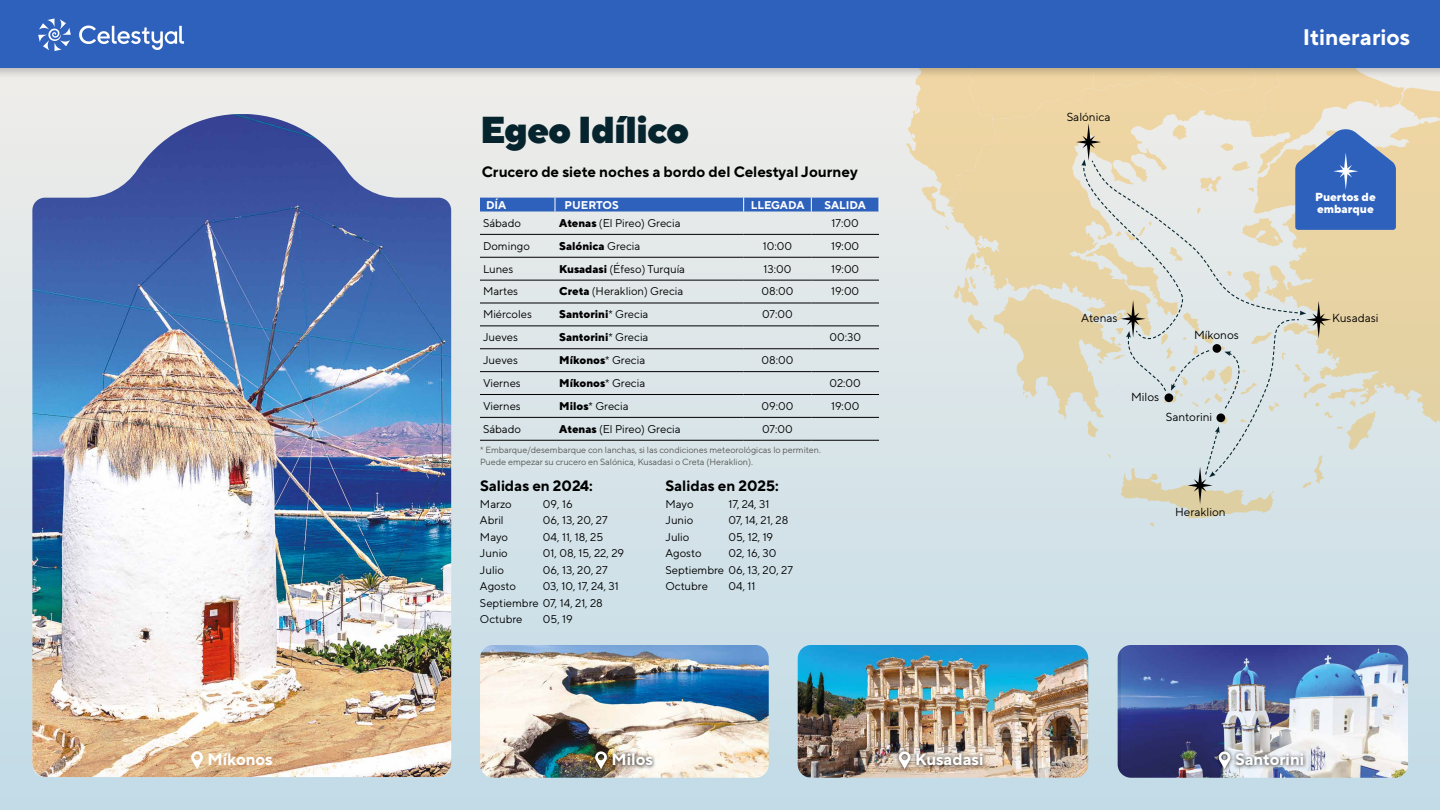
<style>
.page{position:relative;width:1440px;height:810px;background:#fff}
.page>*{position:absolute;margin:0;border:0;box-sizing:border-box;transform-origin:0 0}
.t1{font:900 37.5px "TT Norms Pro";letter-spacing:-.025em;color:#06242d}
.t2{font:700 22.5px "TT Norms Pro";color:#fff}
.t3{font:700 16.5px "TT Norms Pro";color:#fff}
.t4{font:700 15px "TT Norms Pro";color:#000}
.t5{font:11.7px "TT Norms Pro";color:#000}
.t6{font:800 11.7px/11.7px "TT Norms Pro";color:#fff}
.t7{font:11.25px/16.5px "TT Norms Pro";color:#000}
.t8{font:800 11.25px "TT Norms Pro";color:#000}
.t9{font:700 11.25px "TT Norms Pro";color:#fff}
.t10{font:8.93px/12.4px "TT Norms Pro";color:#575756}
.s1{font-weight:800}
.s2{font-weight:400}
</style>
<div class="page">
<div style="left:0;top:0;width:1440px;height:810px;background:linear-gradient(to bottom,#f3efea,#c2dbe7)"></div>
<svg style="left:921px;top:504px;width:455px;height:22px;background:#d4e0e1"></svg>
<svg style="left:1396px;top:80px;width:44px;height:349px;background:#e7d6ac"></svg>
<div style="left:0;top:0;width:1440px;height:80px;background:#000;opacity:.23"></div>
<div style="left:0;top:0;width:1440px;height:68px;background:#2e61bc"></div>
<img style="left:32px;top:114px;width:419px;height:663px">
<img style="left:480px;top:645px;width:289px;height:133px">
<img style="left:798px;top:645px;width:290px;height:133px">
<div style="left:1118px;top:645px;width:290px;height:133px;background:#000;opacity:.3"></div>
<div style="left:895px;top:747px;width:91px;height:26px;background:#000;opacity:.75"></div>
<svg style="left:899px;top:751px;width:12px;height:18px"></svg>
<div style="left:1215px;top:747px;width:92px;height:26px;background:#000;opacity:.85"></div>
<svg style="left:1219px;top:751px;width:11px;height:18px"></svg>
<svg style="left:191px;top:751px;width:12px;height:18px"></svg>
<div style="left:591px;top:747px;width:65px;height:26px;background:#000;opacity:.84"></div>
<svg style="left:595px;top:751px;width:12px;height:18px"></svg>
<svg style="left:38px;top:18px;width:33px;height:33px"></svg>
<svg style="left:79px;top:26px;width:105px;height:24px"></svg>
<svg style="left:480px;top:68px;width:916px;height:436px;background:#d8dbd5"></svg>
<h1 class="t1" style="left:480px;top:105px;width:211px">Egeo Idílico</h1>
<h3 class="t4" style="left:482px;top:162px;width:377px">Crucero de siete noches a bordo del Celestyal Journey</h3>
<p class="t9" style="left:486px;top:197px;width:22px">DÍA</p>
<p class="t9" style="left:565px;top:197px;width:56px">PUERTOS</p>
<p class="t9" style="left:751px;top:197px;width:55px">LLEGADA</p>
<p class="t9" style="left:825px;top:197px;width:43px">SALIDA</p>
<p class="t7" style="left:483px;top:214px;width:40px">Sábado</p>
<p class="t7" style="left:559px;top:214px;width:123px"><span class="s1">Atenas</span> (El Pireo) Grecia</p>
<p class="t7" style="left:832px;top:214px;width:29px">17:00</p>
<p class="t7" style="left:483px;top:237px;width:48px">Domingo</p>
<p class="t8" style="left:559px;top:238px;width:82px">Salónica <span class="s2">Grecia</span></p>
<p class="t7" style="left:763px;top:237px;width:31px">10:00</p>
<p class="t7" style="left:831px;top:237px;width:30px">19:00</p>
<p class="t7" style="left:483px;top:260px;width:32px">Lunes</p>
<p class="t7" style="left:559px;top:260px;width:127px"><span class="s1">Kusadasi</span> (Éfeso) Turquía</p>
<p class="t7" style="left:764px;top:260px;width:29px">13:00</p>
<p class="t7" style="left:831px;top:260px;width:30px">19:00</p>
<p class="t7" style="left:483px;top:283px;width:37px">Martes</p>
<p class="t7" style="left:559px;top:283px;width:126px"><span class="s1">Creta</span> (Heraklion) Grecia</p>
<p class="t7" style="left:762px;top:283px;width:33px">08:00</p>
<p class="t7" style="left:831px;top:283px;width:30px">19:00</p>
<p class="t7" style="left:483px;top:306px;width:50px">Miércoles</p>
<p class="t8" style="left:559px;top:307px;width:91px">Santorini<span class="s2">* Grecia</span></p>
<p class="t7" style="left:762px;top:306px;width:32px">07:00</p>
<p class="t7" style="left:483px;top:329px;width:36px">Jueves</p>
<p class="t8" style="left:559px;top:330px;width:91px">Santorini<span class="s2">* Grecia</span></p>
<p class="t7" style="left:829px;top:329px;width:33px">00:30</p>
<p class="t7" style="left:483px;top:352px;width:36px">Jueves</p>
<p class="t8" style="left:559px;top:353px;width:87px">Míkonos<span class="s2">* Grecia</span></p>
<p class="t7" style="left:762px;top:352px;width:33px">08:00</p>
<p class="t7" style="left:483px;top:374px;width:39px">Viernes</p>
<p class="t8" style="left:559px;top:376px;width:87px">Míkonos<span class="s2">* Grecia</span></p>
<p class="t7" style="left:829px;top:374px;width:33px">02:00</p>
<p class="t7" style="left:483px;top:397px;width:39px">Viernes</p>
<p class="t7" style="left:559px;top:397px;width:71px"><span class="s1">Milos</span>* Grecia</p>
<p class="t7" style="left:762px;top:397px;width:33px">09:00</p>
<p class="t7" style="left:831px;top:397px;width:30px">19:00</p>
<p class="t7" style="left:483px;top:420px;width:40px">Sábado</p>
<p class="t7" style="left:559px;top:420px;width:123px"><span class="s1">Atenas</span> (El Pireo) Grecia</p>
<p class="t7" style="left:762px;top:420px;width:32px">07:00</p>
<p class="t10" style="left:480px;top:443px;width:343px">* Embarque/desembarque con lanchas, si las condiciones meteorológicas lo permiten.<br>Puede empezar su crucero en Salónica, Kusadasi o Creta (Heraklion).</p>
<h3 class="t4" style="left:480px;top:476px;width:114px">Salidas en 2024:</h3>
<p class="t7" style="left:480px;top:495px;width:33px">Marzo</p>
<p class="t7" style="left:543px;top:495px;width:31px">09, 16</p>
<p class="t7" style="left:480px;top:512px;width:25px">Abril</p>
<p class="t7" style="left:543px;top:512px;width:66px">06, 13, 20, 27</p>
<p class="t7" style="left:480px;top:528px;width:30px">Mayo</p>
<p class="t7" style="left:543px;top:528px;width:62px">04, 11, 18, 25</p>
<p class="t7" style="left:480px;top:545px;width:29px">Junio</p>
<p class="t7" style="left:543px;top:545px;width:83px">01, 08, 15, 22, 29</p>
<p class="t7" style="left:480px;top:561px;width:25px">Julio</p>
<p class="t7" style="left:543px;top:561px;width:66px">06, 13, 20, 27</p>
<p class="t7" style="left:480px;top:578px;width:38px">Agosto</p>
<h3 class="t4" style="left:665px;top:476px;width:115px">Salidas en 2025:</h3>
<p class="t7" style="left:665px;top:495px;width:30px">Mayo</p>
<p class="t7" style="left:728px;top:495px;width:42px">17, 24, 31</p>
<p class="t7" style="left:665px;top:512px;width:29px">Junio</p>
<p class="t7" style="left:728px;top:512px;width:61px">07, 14, 21, 28</p>
<p class="t7" style="left:665px;top:528px;width:25px">Julio</p>
<p class="t7" style="left:728px;top:528px;width:46px">05, 12, 19</p>
<p class="t7" style="left:665px;top:545px;width:38px">Agosto</p>
<p class="t7" style="left:665px;top:545px;width:129px;text-indent:63px">02, 16, 30<br>Septiembre 06, 13, 20, 27<br>Octubre</p>
<p class="t7" style="left:480px;top:578px;width:140px;text-indent:63px">03, 10, 17, 24, 31<br>Septiembre 07, 14, 21, 28<br>Octubre</p>
<p class="t7" style="left:728px;top:578px;width:28px">04, 11</p>
<p class="t7" style="left:543px;top:611px;width:31px">05, 19</p>
<p class="t5" style="left:1067px;top:109px;width:45px">Salónica</p>
<p class="t5" style="left:1081px;top:310px;width:38px">Atenas</p>
<p class="t5" style="left:1194px;top:328px;width:46px">Míkonos</p>
<p class="t5" style="left:1131px;top:389px;width:30px">Milos</p>
<p class="t5" style="left:1166px;top:410px;width:48px">Santorini</p>
<p class="t5" style="left:1175px;top:505px;width:52px">Heraklion</p>
<h2 class="t2" style="left:1303px;top:22px;width:109px">Itinerarios</h2>
<p class="t6" style="left:1315px;top:191px;width:62px">Puertos de embarque</p>
<p class="t5" style="left:1332px;top:310px;width:48px">Kusadasi</p>
<h3 class="t3" style="left:208px;top:749px;width:67px">Míkonos</h3>
<h3 class="t3" style="left:612px;top:749px;width:43px">Milos</h3>
<h3 class="t3" style="left:915px;top:749px;width:70px">Kusadasi</h3>
<h3 class="t3" style="left:1235px;top:749px;width:71px">Santorini</h3>
</div>
